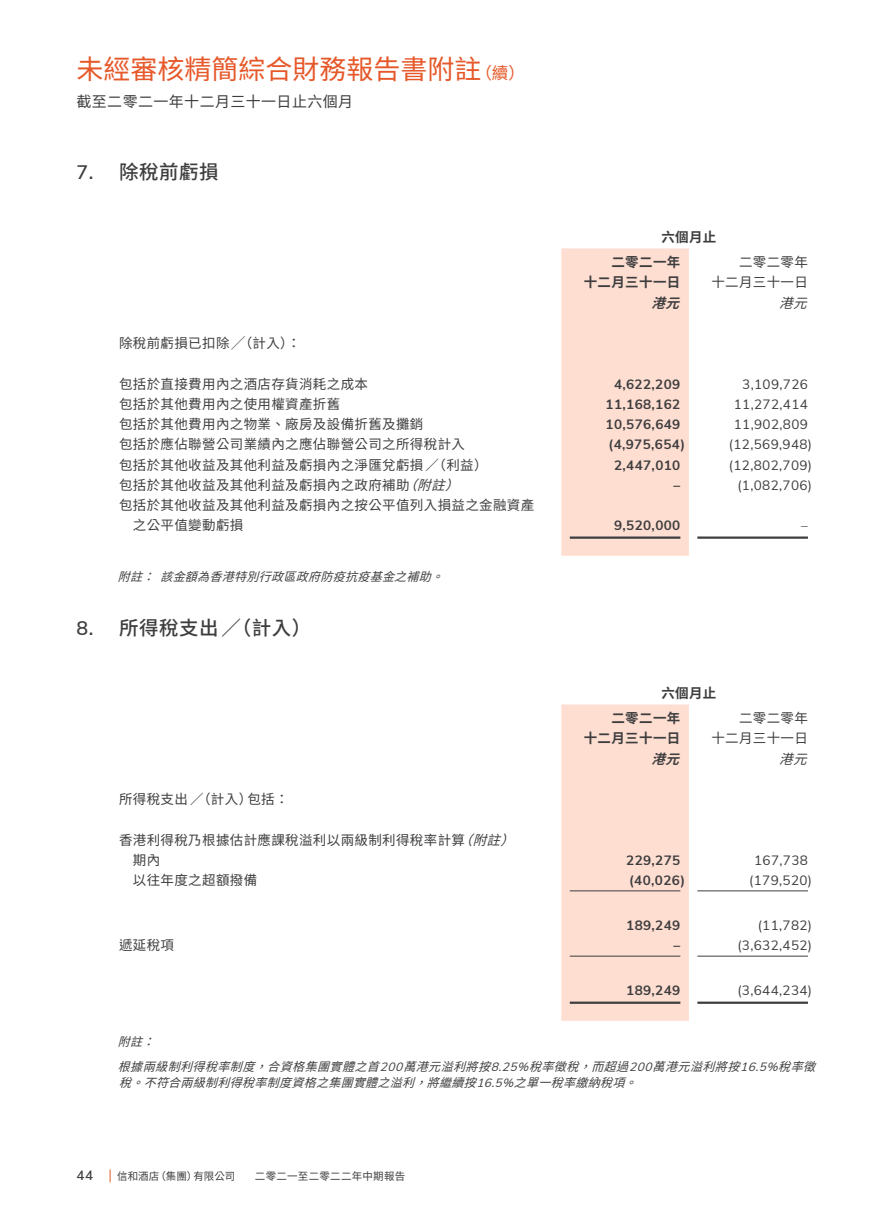
<style>
.page{position:relative;width:893px;height:1212px;background:#fff}
.page>*{position:absolute;margin:0;border:0;box-sizing:border-box;transform-origin:0 0}
.t1{font:27px "Noto Sans CJ Ktc";color:#e65829}
.t2{font:500 19.5px "Noto Sans CJ Ktc";letter-spacing:.025em;color:#3e3e3f}
.t3{font:15px "Noto Sans CJ Ktc";letter-spacing:.025em;color:#3e3e3f}
.t4{font:13.5px/20.2px "Noto Sans CJ Ktc";letter-spacing:.025em;color:#3e3e3f}
.t5{font:13.5px "Nunito Sans";letter-spacing:.025em;color:#3e3e3f}
.t6{font:700 13.5px "Nunito Sans";letter-spacing:.025em;color:#3e3e3f}
.t7{font:700 13.5px/24.8px "Noto Sans CJ Ktc";letter-spacing:.025em;color:#3e3e3f}
.t8{font:italic 700 13.5px "Noto Sans CJ Ktc";color:#3e3e3f}
.t9{font:italic 13.5px "Noto Sans CJ Ktc";color:#3e3e3f}
.t10{font:600 13.5px "Nunito Sans";color:#3e3e3f}
.t11{font:italic 12px/25.5px "Noto Sans CJ Ktc";color:#3e3e3f}
.t12{font:10.5px "Noto Sans CJ Ktc";letter-spacing:.025em;color:#3e3e3f}
.t13{font:10.5px "Noto Sans CJ Ktc";color:#3e3e3f}
.s1{font-size:16.5px}
.s2{font-family:"Nunito Sans";font-weight:600}
.s3{font-style:italic}
.s4{font-family:"Nunito Sans"}
</style>
<div class="page">
<svg style="left:110px;top:1169px;width:1px;height:13px"></svg>
<div style="left:561px;top:248px;width:128px;height:308px;background:#ffded2"></div>
<hr style="left:570px;top:536px;width:110px;height:3px;background:#3e3e3f">
<hr style="left:697px;top:536px;width:111px;height:3px;background:#3e3e3f">
<div style="left:561px;top:704px;width:128px;height:317px;background:#ffded2"></div>
<hr style="left:570px;top:890px;width:110px;height:1px;background:#3e3e3f">
<hr style="left:697px;top:890px;width:111px;height:1px;background:#3e3e3f">
<hr style="left:570px;top:956px;width:110px;height:1px;background:#3e3e3f">
<hr style="left:697px;top:956px;width:111px;height:1px;background:#3e3e3f">
<hr style="left:570px;top:1001px;width:110px;height:3px;background:#3e3e3f">
<hr style="left:697px;top:1001px;width:111px;height:3px;background:#3e3e3f">
<h1 class="t1" style="left:77px;top:54px;width:450px">未經審核精簡綜合財務報告書附註<span class="s1">（續）</span></h1>
<p class="t3" style="left:77px;top:93px;width:278px">截至二零二一年十二月三十一日止六個月</p>
<h2 class="t2" style="left:77px;top:161px;width:144px"><span class="s2">7.</span> 除稅前虧損</h2>
<p class="t7" style="left:611px;top:225px;width:107px;text-indent:50px">六個月止二零二一年</p>
<p class="t4" style="left:739px;top:252px;width:70px">二零二零年</p>
<p class="t7" style="left:584px;top:270px;width:98px">十二月三十一日</p>
<p class="t4" style="left:711px;top:272px;width:98px">十二月三十一日</p>
<p class="t8" style="left:652px;top:295px;width:39px">港元</p>
<p class="t9" style="left:779px;top:295px;width:39px">港元</p>
<p class="t4" style="left:119px;top:333px;width:183px">除稅前虧損已扣除╱（計入）：</p>
<p class="t4" style="left:119px;top:374px;width:250px">包括於直接費用內之酒店存貨消耗之成本</p>
<p class="t6" style="left:614px;top:374px;width:68px">4,622,209</p>
<p class="t5" style="left:742px;top:374px;width:67px">3,109,726</p>
<p class="t4" style="left:119px;top:394px;width:223px">包括於其他費用內之使用權資產折舊</p>
<p class="t6" style="left:606px;top:394px;width:76px">11,168,162</p>
<p class="t5" style="left:734px;top:394px;width:76px">11,272,414</p>
<p class="t4" style="left:119px;top:414px;width:306px">包括於其他費用內之物業、廠房及設備折舊及攤銷</p>
<p class="t6" style="left:606px;top:414px;width:76px">10,576,649</p>
<p class="t5" style="left:734px;top:414px;width:76px">11,902,809</p>
<p class="t4" style="left:119px;top:434px;width:347px">包括於應佔聯營公司業績內之應佔聯營公司之所得稅計入</p>
<p class="t6" style="left:609px;top:435px;width:78px">(4,975,654)</p>
<p class="t5" style="left:729px;top:435px;width:85px">(12,569,948)</p>
<p class="t4" style="left:119px;top:455px;width:370px">包括於其他收益及其他利益及虧損內之淨匯兌虧損／（利益）</p>
<p class="t6" style="left:614px;top:455px;width:68px">2,447,010</p>
<p class="t5" style="left:729px;top:455px;width:85px">(12,802,709)</p>
<p class="t4" style="left:119px;top:475px;width:351px">包括於其他收益及其他利益及虧損內之政府補助<span class="s3">（附註）</span></p>
<p class="t6" style="left:674px;top:475px;width:8px">–</p>
<p class="t5" style="left:737px;top:475px;width:76px">(1,082,706)</p>
<p class="t4" style="left:119px;top:495px;width:417px">包括於其他收益及其他利益及虧損內之按公平值列入損益之金融資產　之公平值變動虧損</p>
<p class="t6" style="left:614px;top:516px;width:68px">9,520,000</p>
<p class="t5" style="left:801px;top:516px;width:8px">–</p>
<p class="t11" style="left:118px;top:564px;width:336px">附註：該金額為香港特別行政區政府防疫抗疫基金之補助。</p>
<h2 class="t2" style="left:77px;top:617px;width:236px"><span class="s2">8.</span> 所得稅支出／（計入）</h2>
<p class="t4" style="left:119px;top:789px;width:171px">所得稅支出／（計入）包括：</p>
<p class="t4" style="left:119px;top:830px;width:407px">香港利得稅乃根據估計應課稅溢利以兩級制利得稅率計算<span class="s3">（附註）</span>　期內</p>
<p class="t7" style="left:611px;top:681px;width:107px;text-indent:50px">六個月止二零二一年</p>
<p class="t4" style="left:739px;top:708px;width:70px">二零二零年</p>
<p class="t7" style="left:584px;top:726px;width:98px">十二月三十一日</p>
<p class="t4" style="left:711px;top:728px;width:98px">十二月三十一日</p>
<p class="t8" style="left:652px;top:751px;width:39px">港元</p>
<p class="t9" style="left:779px;top:751px;width:39px">港元</p>
<p class="t6" style="left:626px;top:850px;width:56px">229,275</p>
<p class="t5" style="left:754px;top:850px;width:55px">167,738</p>
<p class="t4" style="left:119px;top:870px;width:140px">　以往年度之超額撥備</p>
<p class="t6" style="left:629px;top:870px;width:57px">(40,026)</p>
<p class="t5" style="left:749px;top:870px;width:64px">(179,520)</p>
<p class="t6" style="left:626px;top:915px;width:56px">189,249</p>
<p class="t5" style="left:758px;top:915px;width:56px">(11,782)</p>
<p class="t4" style="left:119px;top:935px;width:57px">遞延稅項</p>
<p class="t6" style="left:674px;top:936px;width:8px">–</p>
<p class="t5" style="left:737px;top:936px;width:76px">(3,632,452)</p>
<p class="t6" style="left:626px;top:981px;width:56px">189,249</p>
<p class="t5" style="left:737px;top:981px;width:76px">(3,644,234)</p>
<p class="t11" style="left:118px;top:1029px;width:708px">附註：<br>根據兩級制利得稅率制度，合資格集團實體之首<span class="s4">2 0 0</span> 萬港元溢利將按<span class="s4">8 . 2 5 %</span>稅率徵稅，而超過<span class="s4">2 0 0</span> 萬港元溢利將按<span class="s4">1 6 . 5 %</span>稅率徵</p>
<p class="t11" style="left:119px;top:1070px;width:528px">稅。不符合兩級制利得稅率制度資格之集團實體之溢利，將繼續按<span class="s4">1 6 . 5 %</span> 之單一稅率繳納稅項。</p>
<p class="t10" style="left:77px;top:1165px;width:18px">44</p>
<p class="t13" style="left:117px;top:1170px;width:120px">信和酒店（集團）有限公司</p>
<p class="t12" style="left:255px;top:1170px;width:152px">二零二一至二零二二年中期報告</p>
</div>
